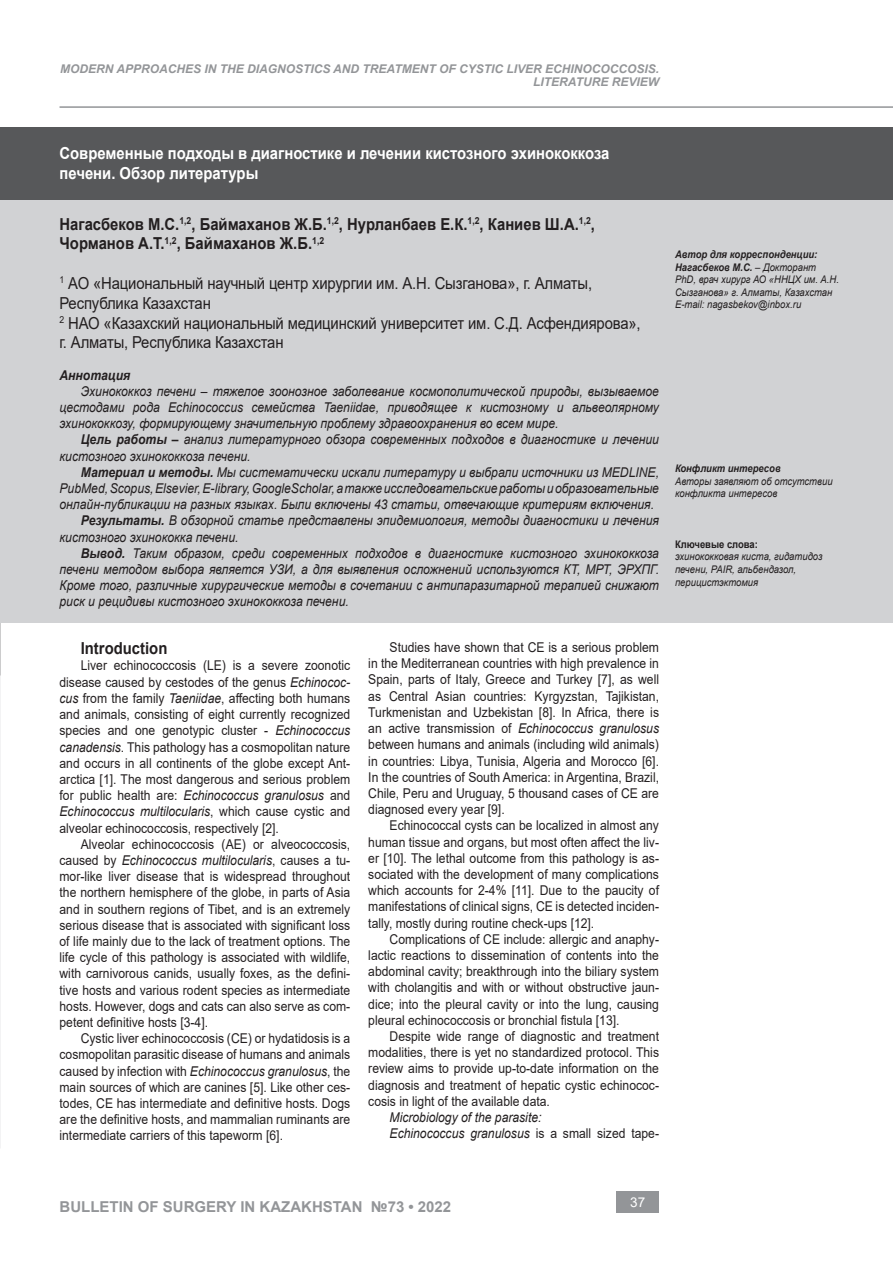
<style>
.page{position:relative;width:893px;height:1276px;background:#fff}
.page>*{position:absolute;margin:0;border:0;box-sizing:border-box;transform-origin:0 0}
.t1{font:16.5px/19.8px "Arial";letter-spacing:-.01em;color:#231f20;scale:.9 1}
.t2{font:700 16.5px/19.8px "Arial";color:#231f20;scale:.9 1}
.t3{font:700 16.5px/19.8px "Arial";color:#fff;scale:.9 1}
.t4{font:700 15px "Arial";color:#939598}
.t5{font:13.5px/16.2px "Arial";color:#231f20;text-align:justify;scale:.9 1}
.t6{font:italic 13.5px/16.2px "Arial";color:#231f20;scale:.9 1}
.t7{font:italic 700 13.5px "Arial";color:#231f20;scale:.9 1}
.t8{font:13.5px "Arial";color:#fff}
.t9{font:italic 700 12px/13.5px "Arial";color:#939598;text-align:right}
.t10{font:italic 10.5px/12.6px "Arial";color:#231f20;scale:.9 1}
.t11{font:italic 700 10.5px "Arial";color:#231f20;scale:.9 1}
.t12{font:700 10.5px "Arial";color:#231f20;scale:.9 1}
.s1{font-weight:700}
.s2{font-style:italic}
.s3{font-style:normal}
</style>
<div class="page">
<hr style="left:60px;top:106px;width:833px;height:2px;background:#939598">
<div style="left:616px;top:1191px;width:43px;height:21px;background:#939598"></div>
<div style="left:0;top:128px;width:893px;height:495px;background:#d1d2d4"></div>
<div style="left:0;top:128px;width:893px;height:72px;background:#57585a"></div>
<p class="t9" style="left:60px;top:62px;width:600px">MODERN APPROACHES IN THE DIAGNOSTICS AND TREATMENT OF CYSTIC LIVER ECHINOCOCCOSIS.<br>LITERATURE REVIEW</p>
<p class="t3" style="left:60px;top:144px;width:613px">Современные подходы в диагностике и лечении кистозного эхинококкоза печени. Обзор литературы</p>
<p class="t2" style="left:60px;top:214px;width:596px">Нагасбеков М.С.<sup>1,2</sup>, Баймаханов Ж.Б.<sup>1,2</sup>, Нурланбаев Е.К.<sup>1,2</sup>, Каниев Ш.А.<sup>1,2</sup>,<br>Чорманов А.Т.<sup>1,2</sup>, Баймаханов Ж.Б.<sup>1,2</sup></p>
<p class="t1" style="left:60px;top:273px;width:647px"><sup>1</sup> АО «Национальный научный центр хирургии им. А.Н. Сызганова», г. Алматы, Республика Казахстан<br><sup>2</sup> НАО «Казахский национальный медицинский университет им. С.Д. Асфендиярова», г. Алматы, Республика Казахстан</p>
<p class="t7" style="left:60px;top:366px;width:80px">Аннотация</p>
<p class="t6" style="left:60px;top:383px;width:668px;text-align:justify;text-indent:21px">Эхинококкоз печени – тяжелое зоонозное заболевание космополитической природы, вызываемое цестодами рода Echinococcus семейства Taeniidae, приводящее к кистозному и альвеолярному эхинококкозу, формирующему значительную проблему здравоохранения во всем мире.</p>
<p class="t6" style="left:60px;top:432px;width:668px;text-indent:21px"><span class="s1">Цель работы –</span> анализ литературного обзора современных подходов в диагностике и лечении кистозного эхинококкоза печени.</p>
<p class="t6" style="left:81px;top:464px;width:644px"><span class="s1">Материал и методы.</span> Мы систематически искали литературу и выбрали источники из MEDLINE,</p>
<p class="t6" style="left:60px;top:480px;width:668px">PubMed, Scopus, Elsevier, E-library, GoogleScholar, а также исследовательские работы и образовательные</p>
<p class="t6" style="left:60px;top:496px;width:662px">онлайн-публикации на разных языках. Были включены 43 статьи, отвечающие критериям включения.</p>
<p class="t6" style="left:81px;top:513px;width:644px"><span class="s1">Результаты.</span> В обзорной статье представлены эпидемиология, методы диагностики и лечения</p>
<p class="t6" style="left:60px;top:529px;width:200px">кистозного эхинококка печени.</p>
<p class="t6" style="left:81px;top:545px;width:644px"><span class="s1">Вывод.</span> Таким образом, среди современных подходов в диагностике кистозного эхинококкоза</p>
<p class="t6" style="left:60px;top:561px;width:668px">печени методом выбора является УЗИ, а для выявления осложнений используются КТ, МРТ, ЭРХПГ.</p>
<p class="t6" style="left:60px;top:577px;width:668px">Кроме того, различные хирургические методы в сочетании с антипаразитарной терапией снижают</p>
<p class="t6" style="left:60px;top:594px;width:323px">риск и рецидивы кистозного эхинококкоза печени.</p>
<p class="t2" style="left:81px;top:639px;width:98px">Introduction</p>
<p class="t5" style="left:60px;top:657px;width:325px;text-indent:21px">Liver echinococcosis (LE) is a severe zoonotic disease caused by cestodes of the genus <span class="s2">Echinococ&shy;cus</span> from the family <span class="s2">Taeniidae</span>, affecting both humans and animals, consisting of eight currently recognized species and one genotypic cluster - <span class="s2">Echinococcus canadensis</span>. This pathology has a cosmopolitan nature and occurs in all continents of the globe except Ant&shy;arctica [1]. The most dangerous and serious problem for public health are: <span class="s2">Echinococcus granulosus</span> and <span class="s2">Echinococcus multilocularis</span>, which cause cystic and alveolar echinococcosis, respectively [2].</p>
<p class="t5" style="left:60px;top:836px;width:325px;text-indent:21px">Alveolar echinococcosis (AE) or alveococcosis, caused by <span class="s2">Echinococcus multilocularis</span>, causes a tu&shy;mor-like liver disease that is widespread throughout the northern hemisphere of the globe, in parts of Asia and in southern regions of Tibet, and is an extremely serious disease that is associated with significant loss of life mainly due to the lack of treatment options. The life cycle of this pathology is associated with wildlife, with carnivorous canids, usually foxes, as the defini&shy;tive hosts and various rodent species as intermediate hosts. However, dogs and cats can also serve as com&shy;petent definitive hosts [3-4].</p>
<p class="t5" style="left:60px;top:1030px;width:325px;text-indent:21px">Cystic liver echinococcosis (CE) or hydatidosis is a cosmopolitan parasitic disease of humans and animals caused by infection with <span class="s2">Echinococcus granulosus</span>, the main sources of which are canines [5]. Like other ces&shy;todes, CE has intermediate and definitive hosts. Dogs are the definitive hosts, and mammalian ruminants are intermediate carriers of this tapeworm [6].</p>
<p class="t5" style="left:368px;top:639px;width:325px;text-indent:21px">Studies have shown that CE is a serious problem in the Mediterranean countries with high prevalence in Spain, parts of Italy, Greece and Turkey [7], as well as Central Asian countries: Kyrgyzstan, Tajikistan, Turkmenistan and Uzbekistan [8]. In Africa, there is an active transmission of <span class="s2">Echinococcus granulosus </span>between humans and animals (including wild animals) in countries: Libya, Tunisia, Algeria and Morocco [6].<br>In the countries of South America: in Argentina, Brazil, Chile, Peru and Uruguay, 5 thousand cases of CE are diagnosed every year [9].</p>
<p class="t5" style="left:368px;top:817px;width:325px;text-indent:21px">Echinococcal cysts can be localized in almost any human tissue and organs, but most often affect the liv&shy;er [10]. The lethal outcome from this pathology is as&shy;sociated with the development of many complications which accounts for 2-4% [11]. Due to the paucity of manifestations of clinical signs, CE is detected inciden&shy;tally, mostly during routine check-ups [12].</p>
<p class="t5" style="left:368px;top:931px;width:325px;text-indent:21px">Complications of CE include: allergic and anaphy&shy;lactic reactions to dissemination of contents into the abdominal cavity; breakthrough into the biliary system with cholangitis and with or without obstructive jaun&shy;dice; into the pleural cavity or into the lung, causing pleural echinococcosis or bronchial fistula [13].</p>
<p class="t5" style="left:368px;top:1028px;width:325px;text-indent:21px">Despite wide range of diagnostic and treatment modalities, there is yet no standardized protocol. This review aims to provide up-to-date information on the diagnosis and treatment of hepatic cystic echinococ&shy;cosis in light of the available data.</p>
<p class="t6" style="left:390px;top:1109px;width:301px">Microbiology of the parasite:<br>Echinococcus granulosus <span class="s3">is a small sized tape-</span></p>
<p class="t10" style="left:675px;top:248px;width:184px"><span class="s1">Автор для корреспонденции:<br>Нагасбеков М.С.</span> – Докторант<br>PhD, врач хирург АО «ННЦХ им. А.Н.<br>Сызганова» г. Алматы, Казахстан<br>E-mail: nagasbekov@inbox.ru</p>
<p class="t11" style="left:675px;top:461px;width:119px">Конфликт интересов</p>
<p class="t10" style="left:675px;top:475px;width:177px">Авторы заявляют об отсутствии конфликта интересов</p>
<p class="t12" style="left:675px;top:537px;width:94px">Ключевые слова:</p>
<p class="t10" style="left:675px;top:550px;width:165px">эхинококковая киста, гидатидоз печени, PAIR, альбендазол, перицистэктомия</p>
<p class="t4" style="left:60px;top:1196px;width:393px">BULLETIN OF SURGERY IN KAZAKHSTAN №73 • 2022</p>
<p class="t8" style="left:630px;top:1192px;width:17px">37</p>
</div>
